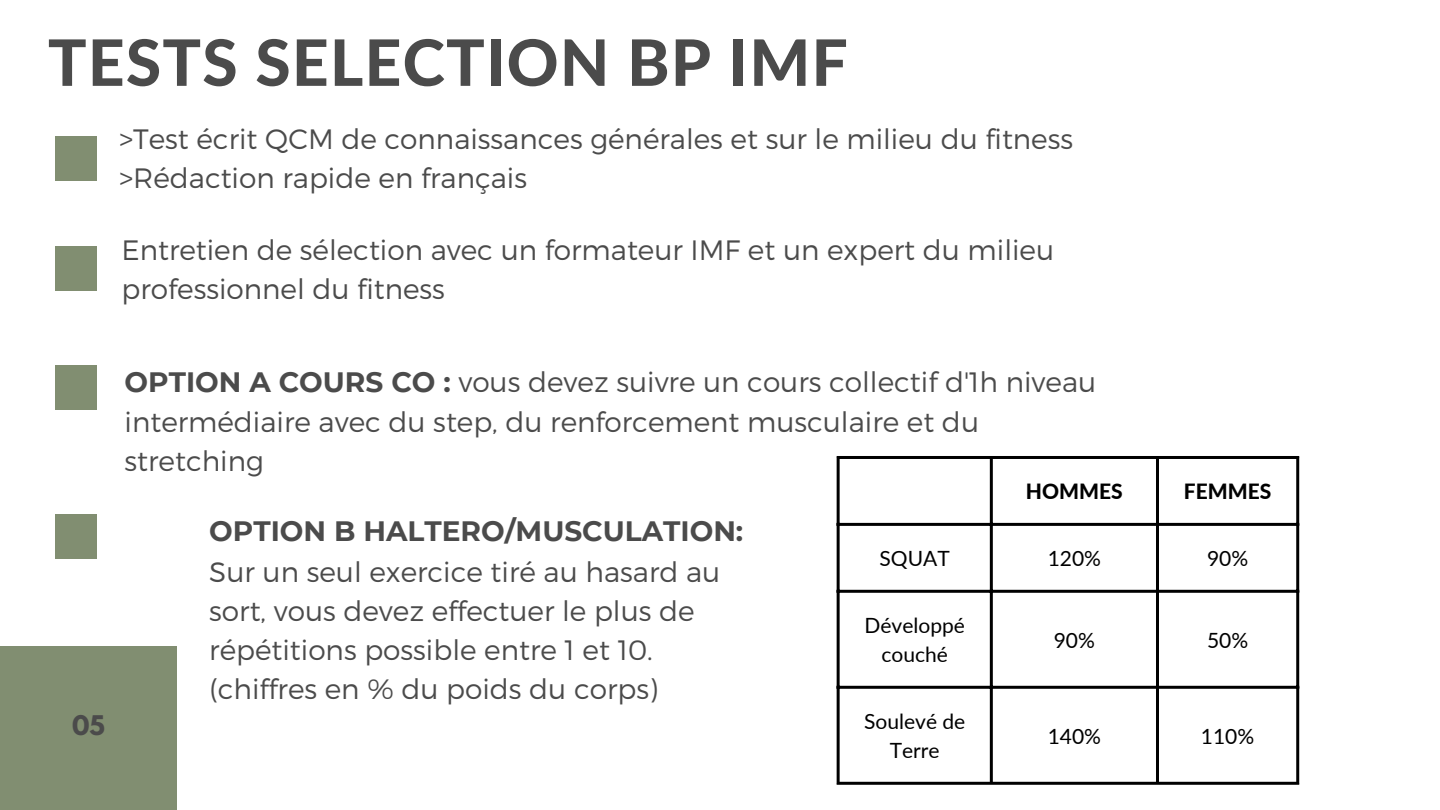
<style>
.page{position:relative;width:1440px;height:810px;background:#fff}
.page>*{position:absolute;margin:0;border:0;box-sizing:border-box;transform-origin:0 0}
.t1{font:800 64px "Lato";letter-spacing:.02em;color:#4b4b4b}
.t2{font:300 28px/39px "Montserrat";color:#4b4b4b}
.t3{font:700 28px "Montserrat";color:#4b4b4b}
.t4{font:700 24px "League Spartan";color:#4b4b4b}
.t5{font:21px/29.2px "Lato";color:#000;text-align:center}
.t6{font:800 21px "Lato";color:#000}
.s1{font-weight:700}
</style>
<div class="page">
<div style="left:55px;top:136px;width:42px;height:45px;background:#818e71"></div>
<div style="left:55px;top:246px;width:42px;height:45px;background:#818e71"></div>
<div style="left:55px;top:365px;width:42px;height:45px;background:#818e71"></div>
<div style="left:0;top:646px;width:177px;height:164px;background:#818e71"></div>
<div style="left:55px;top:514px;width:42px;height:45px;background:#818e71"></div>
<hr style="left:837px;top:459px;width:3px;height:323px;background:#000">
<hr style="left:990px;top:459px;width:3px;height:323px;background:#000">
<hr style="left:1156px;top:459px;width:3px;height:323px;background:#000">
<hr style="left:1296px;top:459px;width:3px;height:323px;background:#000">
<hr style="left:837px;top:456px;width:462px;height:3px;background:#000">
<hr style="left:837px;top:523px;width:462px;height:3px;background:#000">
<hr style="left:837px;top:590px;width:462px;height:3px;background:#000">
<hr style="left:837px;top:686px;width:462px;height:3px;background:#000">
<hr style="left:837px;top:782px;width:462px;height:3px;background:#000">
<p class="t1" style="left:48px;top:23px;width:801px">TESTS SELECTION BP IMF</p>
<p class="t2" style="left:119px;top:118px;width:955px">&gt;Test écrit QCM de connaissances générales et sur le milieu du fitness</p>
<p class="t2" style="left:119px;top:157px;width:409px">&gt;Rédaction rapide en français</p>
<p class="t2" style="left:122px;top:229px;width:934px">Entretien de sélection avec un formateur IMF et un expert du milieu professionnel du fitness</p>
<p class="t2" style="left:125px;top:360px;width:973px;line-height:39.8px"><span class="s1">OPTION A COURS CO :</span> vous devez suivre un cours collectif d'1h niveau intermédiaire avec du step, du renforcement musculaire et du stretching</p>
<p class="t4" style="left:72px;top:713px;width:34px">05</p>
<p class="t3" style="left:209px;top:514px;width:536px">OPTION B HALTERO/MUSCULATION:</p>
<p class="t2" style="left:209px;top:551px;width:513px">Sur un seul exercice tiré au hasard au sort, vous devez effectuer le plus de répétitions possible entre 1 et 10.</p>
<p class="t2" style="left:209px;top:668px;width:450px">(chiffres en % du poids du corps)</p>
<h1 class="t6" style="left:1026px;top:478px;width:98px">HOMMES</h1>
<p class="t6" style="left:1184px;top:478px;width:89px">FEMMES</p>
<p class="t5" style="left:880px;top:543px;width:72px">SQUAT</p>
<p class="t5" style="left:1048px;top:543px;width:55px">120%</p>
<p class="t5" style="left:1207px;top:543px;width:43px">90%</p>
<p class="t5" style="left:864px;top:610px;width:102px">Développé couché</p>
<p class="t5" style="left:864px;top:706px;width:103px">Soulevé de<br>Terre</p>
<p class="t5" style="left:1054px;top:625px;width:43px">90%</p>
<p class="t5" style="left:1207px;top:625px;width:43px">50%</p>
<p class="t5" style="left:1048px;top:721px;width:55px">140%</p>
<p class="t5" style="left:1201px;top:721px;width:55px">110%</p>
</div>
